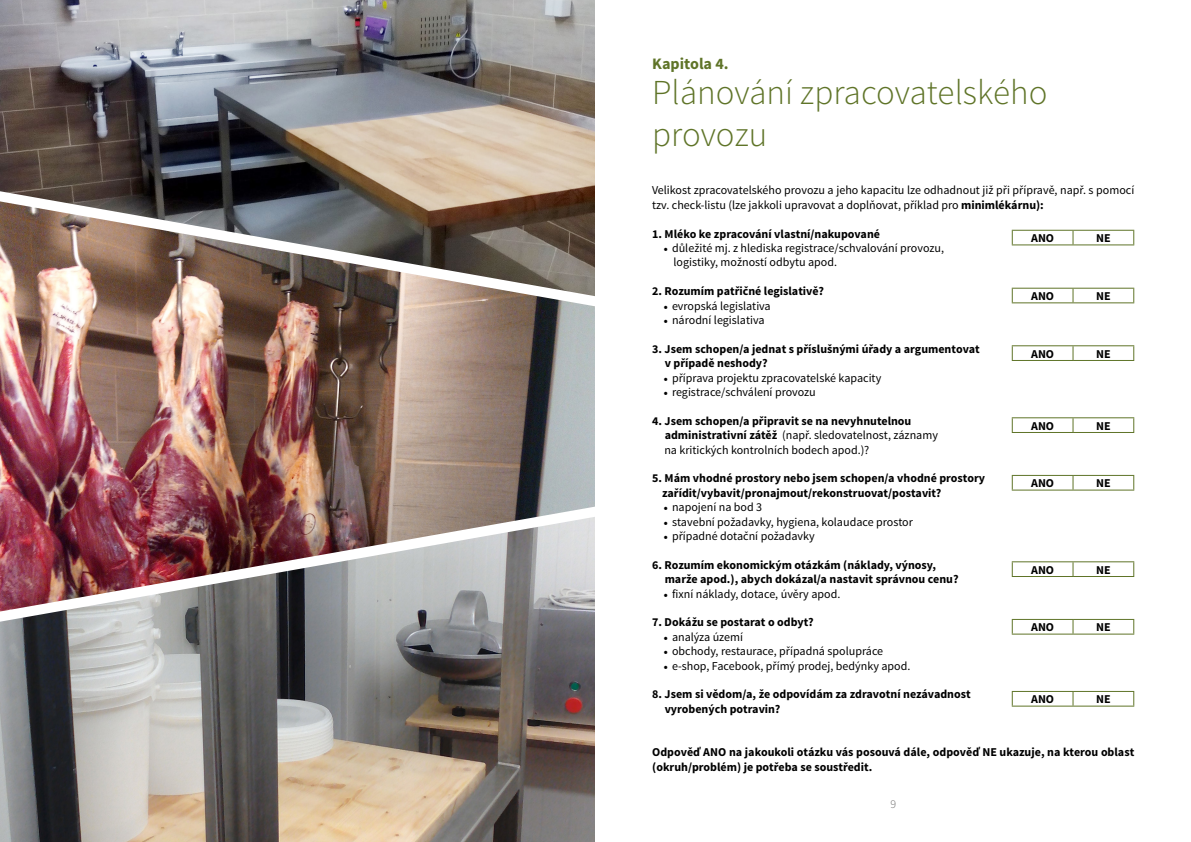
<style>
.page{position:relative;width:1191px;height:842px;background:#fff}
.page>*{position:absolute;margin:0;border:0;box-sizing:border-box;transform-origin:0 0}
.t1{font:300 35px/42px "Source Sans Pro";color:#5f7428}
.t2{font:700 16px "Source Sans Pro";color:#5f7428}
.t3{font:12px/14.4px "Source Sans Pro";color:#000}
.t4{font:700 12px/14.4px "Source Sans Pro";color:#000}
.t5{font:300 12px "Source Sans Pro";color:#706f6f}
.s1{font-weight:700}
.s2{font-family:"Minion Pro"}
</style>
<div class="page">
<img style="left:0;top:323px;width:595px;height:175px">
<img style="left:0;top:498px;width:595px;height:344px">
<img style="left:0;top:0;width:595px;height:323px">
<hr style="left:1011px;top:230px;width:62px;height:1px;background:#5f7428">
<svg style="left:1011px;top:231px;width:1px;height:13px"></svg>
<hr style="left:1073px;top:230px;width:61px;height:1px;background:#5f7428">
<svg style="left:1072px;top:231px;width:1px;height:13px"></svg>
<svg style="left:1133px;top:231px;width:1px;height:13px"></svg>
<hr style="left:1011px;top:244px;width:62px;height:1px;background:#5f7428">
<hr style="left:1073px;top:244px;width:61px;height:1px;background:#5f7428">
<hr style="left:1011px;top:288px;width:62px;height:1px;background:#5f7428">
<svg style="left:1011px;top:289px;width:1px;height:13px"></svg>
<hr style="left:1073px;top:288px;width:61px;height:1px;background:#5f7428">
<svg style="left:1072px;top:289px;width:1px;height:13px"></svg>
<svg style="left:1133px;top:289px;width:1px;height:13px"></svg>
<hr style="left:1011px;top:302px;width:62px;height:1px;background:#5f7428">
<hr style="left:1073px;top:302px;width:61px;height:1px;background:#5f7428">
<hr style="left:1011px;top:345px;width:62px;height:1px;background:#5f7428">
<svg style="left:1011px;top:346px;width:1px;height:14px"></svg>
<hr style="left:1073px;top:345px;width:61px;height:1px;background:#5f7428">
<svg style="left:1072px;top:346px;width:1px;height:14px"></svg>
<svg style="left:1133px;top:346px;width:1px;height:14px"></svg>
<hr style="left:1011px;top:360px;width:62px;height:1px;background:#5f7428">
<hr style="left:1073px;top:360px;width:61px;height:1px;background:#5f7428">
<hr style="left:1011px;top:417px;width:62px;height:1px;background:#5f7428">
<svg style="left:1011px;top:418px;width:1px;height:14px"></svg>
<hr style="left:1073px;top:417px;width:61px;height:1px;background:#5f7428">
<svg style="left:1072px;top:418px;width:1px;height:14px"></svg>
<svg style="left:1133px;top:418px;width:1px;height:14px"></svg>
<hr style="left:1011px;top:432px;width:62px;height:1px;background:#5f7428">
<hr style="left:1073px;top:432px;width:61px;height:1px;background:#5f7428">
<hr style="left:1011px;top:475px;width:62px;height:1px;background:#5f7428">
<svg style="left:1011px;top:476px;width:1px;height:14px"></svg>
<hr style="left:1073px;top:475px;width:61px;height:1px;background:#5f7428">
<svg style="left:1072px;top:476px;width:1px;height:14px"></svg>
<svg style="left:1133px;top:476px;width:1px;height:14px"></svg>
<hr style="left:1011px;top:490px;width:62px;height:1px;background:#5f7428">
<hr style="left:1073px;top:490px;width:61px;height:1px;background:#5f7428">
<hr style="left:1011px;top:561px;width:62px;height:1px;background:#5f7428">
<svg style="left:1011px;top:562px;width:1px;height:14px"></svg>
<hr style="left:1073px;top:561px;width:61px;height:1px;background:#5f7428">
<svg style="left:1072px;top:562px;width:1px;height:14px"></svg>
<svg style="left:1133px;top:562px;width:1px;height:14px"></svg>
<hr style="left:1011px;top:576px;width:62px;height:1px;background:#5f7428">
<hr style="left:1073px;top:576px;width:61px;height:1px;background:#5f7428">
<hr style="left:1011px;top:619px;width:62px;height:1px;background:#5f7428">
<svg style="left:1011px;top:620px;width:1px;height:14px"></svg>
<hr style="left:1073px;top:619px;width:61px;height:1px;background:#5f7428">
<svg style="left:1072px;top:620px;width:1px;height:14px"></svg>
<svg style="left:1133px;top:620px;width:1px;height:14px"></svg>
<hr style="left:1011px;top:634px;width:62px;height:1px;background:#5f7428">
<hr style="left:1073px;top:634px;width:61px;height:1px;background:#5f7428">
<hr style="left:1011px;top:691px;width:62px;height:1px;background:#5f7428">
<svg style="left:1011px;top:692px;width:1px;height:14px"></svg>
<hr style="left:1073px;top:691px;width:61px;height:1px;background:#5f7428">
<svg style="left:1072px;top:692px;width:1px;height:14px"></svg>
<svg style="left:1133px;top:692px;width:1px;height:14px"></svg>
<hr style="left:1011px;top:706px;width:62px;height:1px;background:#5f7428">
<hr style="left:1073px;top:706px;width:61px;height:1px;background:#5f7428">
<h2 class="t2" style="left:652px;top:53px;width:78px">Kapitola 4.</h2>
<h1 class="t1" style="left:652px;top:71px;width:397px">Plánování zpracovatelského provozu</h1>
<p class="t3" style="left:652px;top:183px;width:483px">Velikost zpracovatelského provozu a jeho kapacitu lze odhadnout již při přípravě, např. s pomocí tzv. check-listu (lze jakkoli upravovat a doplňovat, příklad pro <span class="s1">minimlékárnu):</span></p>
<p class="t4" style="left:652px;top:227px;width:229px">1. Mléko ke zpracování vlastní/nakupované</p>
<p class="t3" style="left:673px;top:241px;width:272px;text-indent:-10px"><span class="s2">•</span> důležité mj. z hlediska registrace/schvalování provozu, logistiky, možností odbytu apod.</p>
<p class="t4" style="left:652px;top:284px;width:173px">2. Rozumím patřičné legislativě?</p>
<p class="t3" style="left:663px;top:299px;width:109px"><span class="s2">•</span> evropská legislativa</p>
<p class="t3" style="left:663px;top:313px;width:103px"><span class="s2">•</span> národní legislativa</p>
<p class="t4" style="left:664px;top:342px;width:316px;text-indent:-12px">3. Jsem schopen/a jednat s příslušnými úřady a argumentovat v případě neshody?</p>
<p class="t3" style="left:663px;top:371px;width:219px"><span class="s2">•</span> příprava projektu zpracovatelské kapacity</p>
<p class="t3" style="left:663px;top:385px;width:154px"><span class="s2">•</span> registrace/schválení provozu</p>
<p class="t3" style="left:664px;top:414px;width:275px;text-indent:-12px"><span class="s1">4. Jsem schopen/a připravit se na nevyhnutelnou administrativní zátěž</span> (např. sledovatelnost, záznamy na kritických kontrolních bodech apod.)?</p>
<p class="t4" style="left:662px;top:472px;width:324px;text-indent:-10px">5. Mám vhodné prostory nebo jsem schopen/a vhodné prostory zařídit/vybavit/pronajmout/rekonstruovat/postavit?</p>
<p class="t3" style="left:663px;top:500px;width:100px"><span class="s2">•</span> napojení na bod 3</p>
<p class="t3" style="left:663px;top:515px;width:251px"><span class="s2">•</span> stavební požadavky, hygiena, kolaudace prostor</p>
<p class="t3" style="left:663px;top:529px;width:153px"><span class="s2">•</span> případné dotační požadavky</p>
<p class="t4" style="left:664px;top:558px;width:295px;text-indent:-12px">6. Rozumím ekonomickým otázkám (náklady, výnosy, marže apod.), abych dokázal/a nastavit správnou cenu?</p>
<p class="t3" style="left:663px;top:587px;width:178px"><span class="s2">•</span> fixní náklady, dotace, úvěry apod.</p>
<p class="t4" style="left:652px;top:616px;width:163px">7. Dokážu se postarat o odbyt?</p>
<p class="t3" style="left:663px;top:630px;width:81px"><span class="s2">•</span> analýza území</p>
<p class="t3" style="left:663px;top:644px;width:221px"><span class="s2">•</span> obchody, restaurace, případná spolupráce</p>
<p class="t3" style="left:663px;top:659px;width:248px"><span class="s2">•</span> e-shop, Facebook, přímý prodej, bedýnky apod.</p>
<p class="t4" style="left:664px;top:688px;width:307px;text-indent:-12px">8. Jsem si vědom/a, že odpovídám za zdravotní nezávadnost vyrobených potravin?</p>
<p class="t4" style="left:652px;top:745px;width:483px">Odpověď ANO na jakoukoli otázku vás posouvá dále, odpověď NE ukazuje, na kterou oblast (okruh/problém) je potřeba se soustředit.</p>
<p class="t4" style="left:1031px;top:231px;width:25px">ANO</p>
<p class="t4" style="left:1096px;top:231px;width:16px">NE</p>
<p class="t4" style="left:1031px;top:289px;width:25px">ANO</p>
<p class="t4" style="left:1096px;top:289px;width:16px">NE</p>
<p class="t4" style="left:1031px;top:347px;width:25px">ANO</p>
<p class="t4" style="left:1096px;top:347px;width:16px">NE</p>
<p class="t4" style="left:1031px;top:419px;width:25px">ANO</p>
<p class="t4" style="left:1096px;top:419px;width:16px">NE</p>
<p class="t4" style="left:1031px;top:476px;width:25px">ANO</p>
<p class="t4" style="left:1096px;top:476px;width:16px">NE</p>
<p class="t4" style="left:1031px;top:563px;width:25px">ANO</p>
<p class="t4" style="left:1096px;top:563px;width:16px">NE</p>
<p class="t4" style="left:1031px;top:620px;width:25px">ANO</p>
<p class="t4" style="left:1096px;top:620px;width:16px">NE</p>
<p class="t4" style="left:1031px;top:692px;width:25px">ANO</p>
<p class="t4" style="left:1096px;top:692px;width:16px">NE</p>
<p class="t5" style="left:890px;top:797px;width:7px">9</p>
</div>
